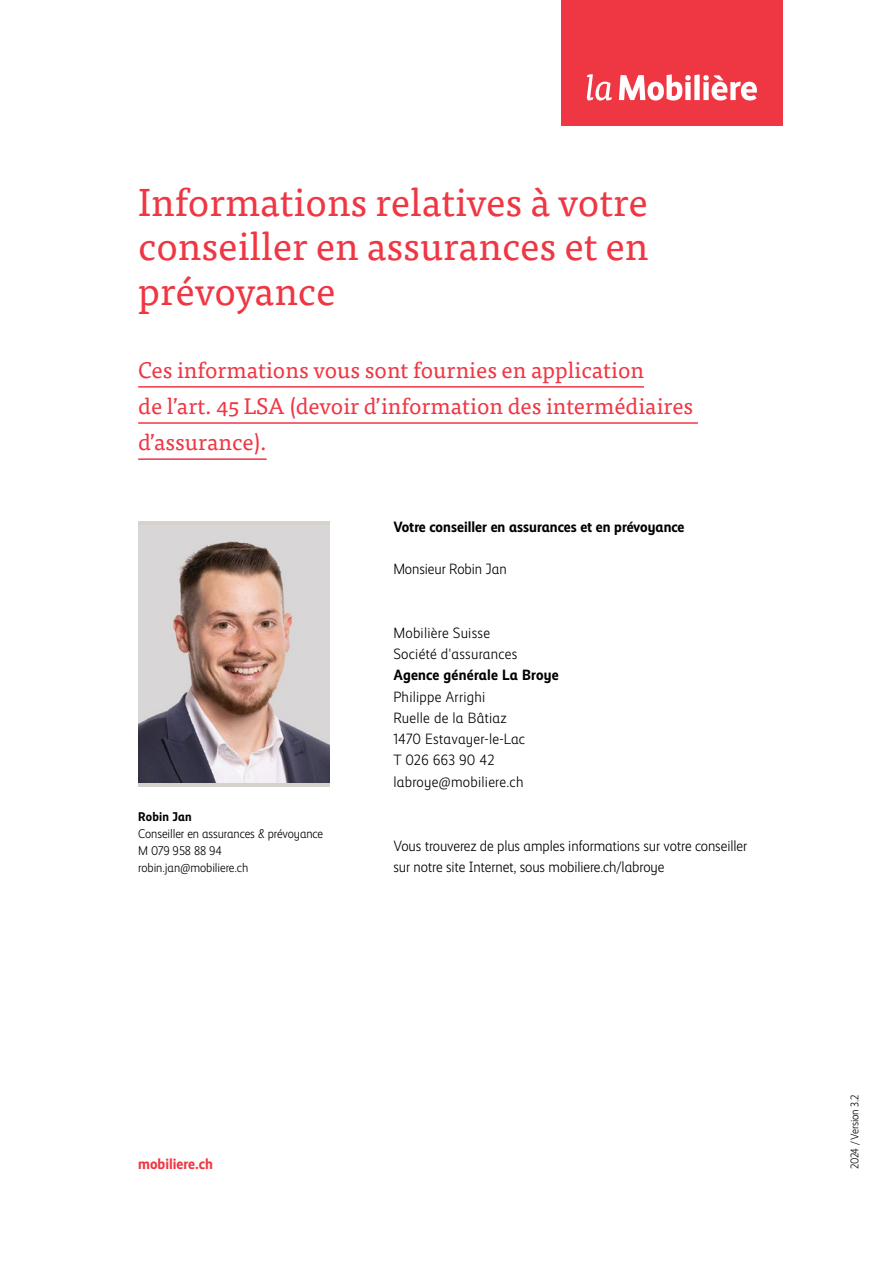
<style>
.page{position:relative;width:893px;height:1263px;background:#fff}
.page>*{position:absolute;margin:0;border:0;box-sizing:border-box;transform-origin:0 0}
.subheadline-1{font:39px/44.7px "Tisa Pro";color:#ef3744;text-align:justify}
.Lead_Unterstrichen_1{font:22.5px/36.2px "Tisa Pro";color:#ef3744}
.paragraph_aftersubhe{font:300 15px/21.3px "Mobiliar Realist";letter-spacing:-.005em;color:#000}
.Adresse{font:300 15px/21.3px "Mobiliar Realist";letter-spacing:.015em;color:#000}
.subheadline-2{font:700 15px "Mobiliar Realist";color:#000}
.Standort{font:700 15px "Mobiliar Realist";letter-spacing:.015em;color:#000}
.Email{font:300 15px "Mobiliar Realist";letter-spacing:.015em;color:#000}
.paragraph_01{font:300 15px "Mobiliar Realist";letter-spacing:-.005em;color:#000}
.t1{font:700 15px "Mobiliar Realist";color:#ef3744}
.paragraph_02{font:300 12.75px "Mobiliar Realist";letter-spacing:-.005em;color:#000}
.paragraph_02-2{font:700 12.75px "Mobiliar Realist";letter-spacing:.015em;color:#000}
.paragraph{font:300 11.25px "Mobiliar Realist";letter-spacing:-.005em;color:#000}
</style>
<div class="page">
<hr style="left:138px;top:386px;width:506px;height:2px;background:#ef3744">
<hr style="left:138px;top:422px;width:560px;height:2px;background:#ef3744">
<hr style="left:138px;top:458px;width:129px;height:2px;background:#ef3744">
<div style="left:138px;top:521px;width:192px;height:266px;background:#d4d2ca"></div>
<img style="left:138px;top:525px;width:192px;height:258px">
<div style="left:561px;top:0;width:221px;height:125px;background:#ef3744"></div>
<svg style="left:619px;top:74px;width:138px;height:27px"></svg>
<svg style="left:587px;top:74px;width:25px;height:26px"></svg>
<p class="subheadline-1" style="left:138px;top:177px;width:512px">Informations relatives à votre conseiller en assurances et en prévoyance</p>
<p class="Lead_Unterstrichen_1" style="left:138px;top:351px;width:557px">Ces informations vous sont fournies en application<br>de lʼart. 45 LSA (devoir dʼinformation des intermédiaires dʼassurance).</p>
<p class="subheadline-2" style="left:393px;top:518px;width:293px">Votre conseiller en assurances et en prévoyance</p>
<p class="paragraph_01" style="left:393px;top:561px;width:115px">Monsieur Robin Jan</p>
<p class="paragraph_02-2" style="left:138px;top:809px;width:55px">Robin Jan</p>
<p class="paragraph_02" style="left:138px;top:826px;width:186px">Conseiller en assurances &amp; prévoyance</p>
<p class="paragraph_02" style="left:138px;top:843px;width:85px">M 079 958 88 94</p>
<p class="paragraph_02" style="left:138px;top:860px;width:112px">robin.jan@mobiliere.ch</p>
<p class="Adresse" style="left:393px;top:622px;width:125px">Mobilière Suisse<br>Société d'assurances</p>
<p class="Standort" style="left:393px;top:666px;width:167px">Agence générale La Broye</p>
<p class="Adresse" style="left:393px;top:686px;width:94px">Philippe Arrighi</p>
<p class="Adresse" style="left:393px;top:707px;width:115px">Ruelle de la Bâtiaz</p>
<p class="Adresse" style="left:393px;top:729px;width:133px">1470 Estavayer-le-Lac</p>
<p class="Adresse" style="left:393px;top:750px;width:103px">T 026 663 90 42</p>
<p class="Email" style="left:393px;top:773px;width:132px">labroye@mobiliere.ch</p>
<p class="paragraph_aftersubhe" style="left:393px;top:835px;width:355px">Vous trouverez de plus amples informations sur votre conseiller sur notre site Internet, sous mobiliere.ch/labroye</p>
<p class="t1" style="left:138px;top:1155px;width:76px">mobiliere.ch</p>
<p class="paragraph" style="left:848px;top:1169px;width:77px;rotate:-90deg">2024 /Version 3.2</p>
</div>
